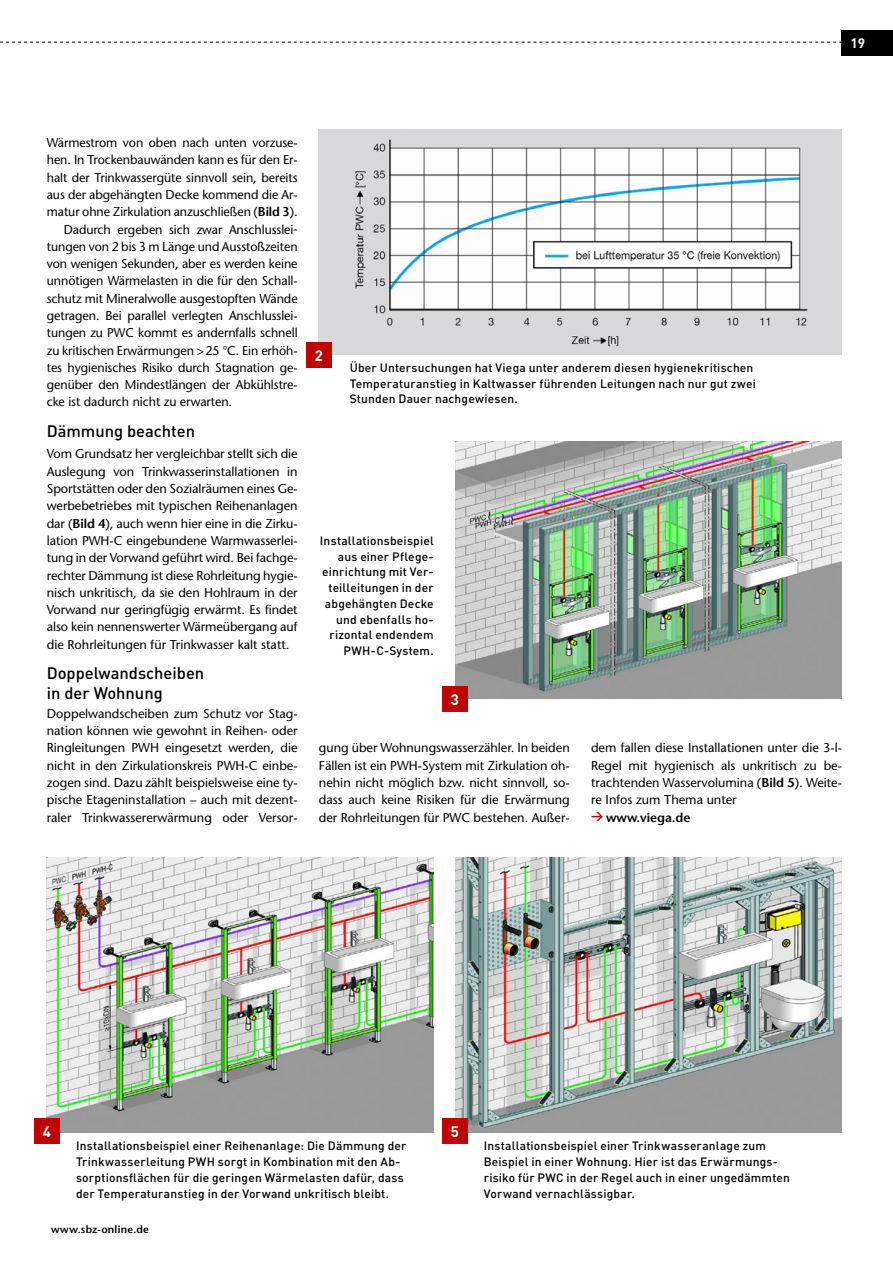
<style>
.page{position:relative;width:893px;height:1263px;background:#fff}
.page>*{position:absolute;margin:0;border:0;box-sizing:border-box;transform-origin:0 0}
.t1{font:500 16.5px/19.5px "DIN Pro";color:#000}
.t2{font:700 15px "DIN Pro";color:#fff}
.t3{font:700 13.5px "DIN Pro";color:#fff}
.t4{font:500 12.75px/17.2px "Stone Sans Std";letter-spacing:-.005em;color:#000;text-align:justify}
.t5{font:600 12.75px "Stone Sans Std";color:#000}
.t6{font:500 12px/15.8px "DIN Pro";letter-spacing:.015em;color:#000}
.t7{font:600 10.5px "Stone Sans Std";letter-spacing:.02em;color:#000}
.s1{font-weight:600}
.s2{font-family:"DIN Pro";font-weight:700;font-size:12px;color:#c00304}
</style>
<div class="page">
<svg style="left:0;top:42px;width:842px;height:1px"></svg>
<img style="left:319px;top:130px;width:523px;height:225px">
<div style="left:306px;top:342px;width:26px;height:26px;background:#c00304"></div>
<img style="left:455px;top:441px;width:387px;height:258px">
<div style="left:442px;top:686px;width:26px;height:26px;background:#c00304"></div>
<img style="left:47px;top:857px;width:387px;height:275px">
<div style="left:34px;top:1119px;width:26px;height:25px;background:#c00304"></div>
<img style="left:455px;top:857px;width:387px;height:275px">
<div style="left:442px;top:1119px;width:26px;height:25px;background:#c00304"></div>
<div style="left:842px;top:30px;width:51px;height:25px;background:#000"></div>
<p class="t3" style="left:850px;top:32px;width:16px">19</p>
<p class="t4" style="left:47px;top:134px;width:252px">Wärmestrom von oben nach unten vorzuse-</p>
<p class="t4" style="left:47px;top:151px;width:252px">hen. In Trockenbauwänden kann es für den Er-</p>
<p class="t4" style="left:47px;top:169px;width:252px">halt der Trinkwassergüte sinnvoll sein, bereits</p>
<p class="t4" style="left:47px;top:186px;width:252px">aus der abgehängten Decke kommend die Ar-</p>
<p class="t4" style="left:47px;top:203px;width:252px">matur ohne Zirkulation anzuschließen (<span class="s1">Bild 3</span>).</p>
<p class="t4" style="left:64px;top:220px;width:235px">Dadurch ergeben sich zwar Anschlusslei-</p>
<p class="t4" style="left:47px;top:238px;width:252px">tungen von 2 bis 3 m Länge und Ausstoßzeiten</p>
<p class="t4" style="left:47px;top:255px;width:252px">von wenigen Sekunden, aber es werden keine</p>
<p class="t4" style="left:47px;top:272px;width:252px">unnötigen Wärmelasten in die für den Schall-</p>
<p class="t4" style="left:47px;top:290px;width:252px">schutz mit Mineralwolle ausgestopften Wände</p>
<p class="t4" style="left:47px;top:307px;width:252px">getragen. Bei parallel verlegten Anschlusslei-</p>
<p class="t4" style="left:47px;top:324px;width:252px">tungen zu PWC kommt es andernfalls schnell</p>
<p class="t4" style="left:47px;top:342px;width:252px">zu kritischen Erwärmungen &gt;25 °C. Ein erhöh-</p>
<p class="t4" style="left:47px;top:359px;width:252px">tes hygienisches Risiko durch Stagnation ge-</p>
<p class="t4" style="left:47px;top:376px;width:252px">genüber den Mindestlängen der Abkühlstre-</p>
<p class="t4" style="left:47px;top:393px;width:187px">cke ist dadurch nicht zu erwarten.</p>
<p class="t1" style="left:47px;top:421px;width:150px">Dämmung beachten</p>
<p class="t4" style="left:47px;top:445px;width:252px">Vom Grundsatz her vergleichbar stellt sich die Auslegung von Trinkwasserinstallationen in Sportstätten oder den Sozialräumen eines Ge&shy;werbebetriebes mit typischen Reihenanlagen dar (<span class="s1">Bild 4</span>), auch wenn hier eine in die Zirku&shy;lation PWH-C eingebundene Warmwasserlei&shy;tung in der Vorwand geführt wird. Bei fachge&shy;rechter Dämmung ist diese Rohrleitung hygie&shy;nisch unkritisch, da sie den Hohlraum in der Vorwand nur geringfügig erwärmt. Es findet also kein nennenswerter Wärmeübergang auf die Rohrleitungen für Trinkwasser kalt statt.</p>
<p class="t1" style="left:47px;top:663px;width:159px">Doppelwandscheiben in der Wohnung</p>
<p class="t4" style="left:47px;top:705px;width:252px">Doppelwandscheiben zum Schutz vor Stag&shy;nation können wie gewohnt in Reihen- oder Ringleitungen PWH eingesetzt werden, die nicht in den Zirkulationskreis PWH-C einbe&shy;zogen sind. Dazu zählt beispielsweise eine ty&shy;pische Etageninstallation – auch mit dezent&shy;raler Trinkwassererwärmung oder Versor-</p>
<p class="t2" style="left:315px;top:343px;width:10px">2</p>
<p class="t6" style="left:350px;top:359px;width:408px">Über Untersuchungen hat Viega unter anderem diesen hygienekritischen<br>Temperaturanstieg in Kaltwasser führenden Leitungen nach nur gut zwei<br>Stunden Dauer nachgewiesen.</p>
<p class="t6" style="left:320px;top:532px;width:115px;text-align:right">Installationsbeispiel aus einer Pflege&shy;einrichtung mit Ver&shy;teilleitungen in der abgehängten Decke und ebenfalls ho&shy;rizontal endendem<br>PWH-C-System.</p>
<p class="t2" style="left:451px;top:687px;width:10px">3</p>
<p class="t4" style="left:319px;top:739px;width:252px">gung über Wohnungswasserzähler. In beiden Fällen ist ein PWH-System mit Zirkulation oh&shy;nehin nicht möglich bzw. nicht sinnvoll, so&shy;dass auch keine Risiken für die Erwärmung der Rohrleitungen für PWC bestehen. Außer-</p>
<p class="t4" style="left:591px;top:739px;width:252px">dem fallen diese Installationen unter die 3-l-Regel mit hygienisch als unkritisch zu be&shy;trachtenden Wasservolumina (<span class="s1">Bild 5</span>). Weite&shy;re Infos zum Thema unter</p>
<p class="t5" style="left:591px;top:809px;width:101px"><span class="s2">→</span> www.viega.de</p>
<p class="t2" style="left:43px;top:1119px;width:10px">4</p>
<p class="t6" style="left:76px;top:1138px;width:332px">Installationsbeispiel einer Reihenanlage: Die Dämmung der Trinkwasserleitung PWH sorgt in Kombination mit den Ab&shy;sorptionsflächen für die geringen Wärmelasten dafür, dass der Temperaturanstieg in der Vorwand unkritisch bleibt.</p>
<p class="t7" style="left:51px;top:1223px;width:99px">www.sbz-online.de</p>
<p class="t2" style="left:451px;top:1119px;width:10px">5</p>
<p class="t6" style="left:484px;top:1138px;width:308px">Installationsbeispiel einer Trinkwasseranlage zum Beispiel in einer Wohnung. Hier ist das Erwärmungs&shy;risiko für PWC in der Regel auch in einer ungedämmten Vorwand vernachlässigbar.</p>
</div>
